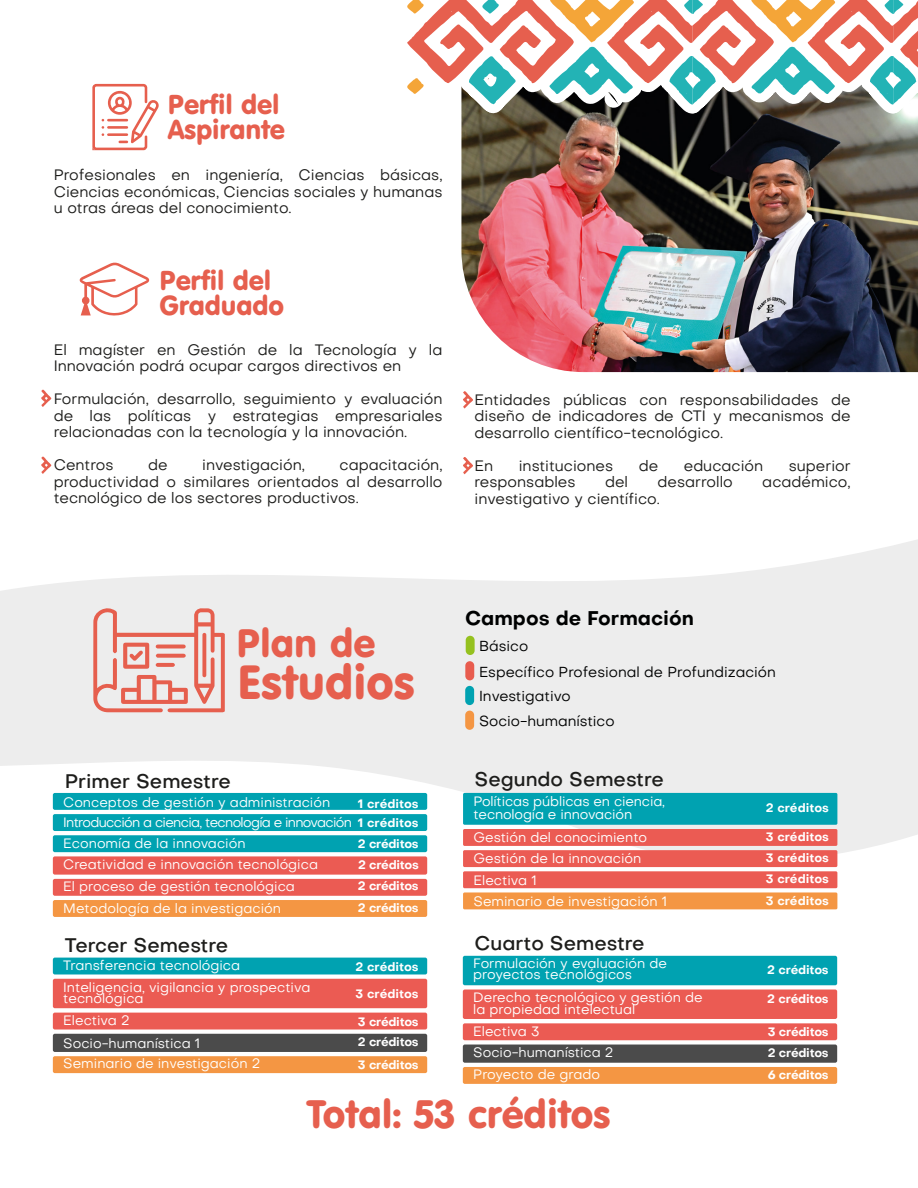
<style>
.page{position:relative;width:918px;height:1188px;background:#fff}
.page>*{position:absolute;margin:0;border:0;box-sizing:border-box;transform-origin:0 0}
.t1{font:47.25px "VAG Rounded BT";color:#e65f4e}
.t2{font:39.15px "VAG Rounded BT";color:#e65f4e}
.t3{font:27px/24.6px "VAG Rounded BT";letter-spacing:-.01em;color:#e65f4e}
.t4{font:500 19.5px "Objective";color:#1d1d1b}
.t5{font:700 19.5px "Objective";color:#000101}
.t6{font:15px/16.5px "Objective";color:#1d1d1b;text-align:justify}
.t7{font:14.4px/25.5px "Objective";color:#000101}
.t8{font:13.5px/11.6px "Objective";color:#fff}
.t9{font:13.5px/20.9px "Objective";letter-spacing:-.05em;color:#fff}
.t10{font:700 12px/21.3px "Objective";letter-spacing:-.02em;color:#fff;text-align:justify}
.t11{font:700 12px "Objective";color:#fff}
.s1{font-weight:700;font-size:12px}
</style>
<div class="page">
<img style="left:467px;top:287px;width:451px;height:85px">
<svg style="left:0;top:539px;width:918px;height:335px;fill:#ededed"></svg>
<div style="left:53px;top:793px;width:374px;height:17px;background:#00a2b1;border-radius:2px"></div>
<div style="left:53px;top:814px;width:374px;height:17px;background:#00a2b1;border-radius:2px"></div>
<div style="left:53px;top:835px;width:374px;height:17px;background:#00a2b1;border-radius:2px"></div>
<div style="left:53px;top:856px;width:374px;height:19px;background:#eb5b53;border-radius:2px"></div>
<div style="left:53px;top:879px;width:374px;height:17px;background:#eb5b53;border-radius:2px"></div>
<div style="left:53px;top:900px;width:374px;height:17px;background:#f49643;border-radius:2px"></div>
<div style="left:463px;top:793px;width:374px;height:32px;background:#00a2b1;border-radius:2px"></div>
<div style="left:463px;top:829px;width:374px;height:17px;background:#eb5b53;border-radius:2px"></div>
<div style="left:463px;top:850px;width:374px;height:17px;background:#eb5b53;border-radius:2px"></div>
<div style="left:463px;top:871px;width:374px;height:17px;background:#eb5b53;border-radius:2px"></div>
<div style="left:463px;top:892px;width:374px;height:17px;background:#f49643;border-radius:2px"></div>
<div style="left:53px;top:958px;width:374px;height:16px;background:#00a2b1;border-radius:2px"></div>
<div style="left:53px;top:979px;width:374px;height:29px;background:#eb5b53;border-radius:2px"></div>
<div style="left:53px;top:1013px;width:374px;height:17px;background:#eb5b53;border-radius:2px"></div>
<div style="left:53px;top:1034px;width:374px;height:18px;background:#4b4b4b;border-radius:2px"></div>
<div style="left:53px;top:1056px;width:374px;height:17px;background:#f49643;border-radius:2px"></div>
<div style="left:463px;top:990px;width:374px;height:29px;background:#eb5b53;border-radius:2px"></div>
<div style="left:463px;top:956px;width:374px;height:29px;background:#00a2b1;border-radius:2px"></div>
<div style="left:463px;top:1023px;width:374px;height:17px;background:#eb5b53;border-radius:2px"></div>
<div style="left:463px;top:1045px;width:374px;height:18px;background:#4b4b4b;border-radius:2px"></div>
<div style="left:463px;top:1067px;width:374px;height:17px;background:#f49643;border-radius:2px"></div>
<svg style="left:92px;top:84px;width:67px;height:66px"></svg>
<svg style="left:80px;top:262px;width:70px;height:54px"></svg>
<img style="left:407px;top:0;width:511px;height:287px">
<div style="left:466px;top:636px;width:9px;height:19px;background:#95c11f;border-radius:4px"></div>
<div style="left:465px;top:661px;width:9px;height:19px;background:#e85c4e;border-radius:4px"></div>
<div style="left:465px;top:686px;width:9px;height:19px;background:#00a2b1;border-radius:4px"></div>
<div style="left:465px;top:711px;width:9px;height:19px;background:#f49643;border-radius:4px"></div>
<svg style="left:93px;top:607px;width:132px;height:105px;background:#eac0bb"></svg>
<svg style="left:41px;top:390px;width:10px;height:17px"></svg>
<svg style="left:463px;top:391px;width:10px;height:18px"></svg>
<svg style="left:463px;top:457px;width:10px;height:17px"></svg>
<svg style="left:41px;top:457px;width:10px;height:17px"></svg>
<h3 class="t3" style="left:168px;top:91px;width:118px">Perfil del<br>Aspirante</h3>
<p class="t6" style="left:54px;top:167px;width:390px">Profesionales en ingeniería, Ciencias básicas, Ciencias económicas, Ciencias sociales y humanas u otras áreas del conocimiento.</p>
<h3 class="t3" style="left:160px;top:268px;width:126px">Perfil del<br>Graduado</h3>
<p class="t6" style="left:54px;top:341px;width:390px">El magíster en Gestión de la Tecnología y la<br>Innovación podrá ocupar cargos directivos en</p>
<p class="t6" style="left:54px;top:391px;width:390px">Formulación, desarrollo, seguimiento y evaluación de las políticas y estrategias empresariales relacionadas con la tecnología y la innovación.</p>
<p class="t6" style="left:54px;top:457px;width:61px">Centros</p>
<p class="t6" style="left:148px;top:457px;width:21px">de</p>
<p class="t6" style="left:202px;top:457px;width:104px">investigación,</p>
<p class="t6" style="left:54px;top:457px;width:390px;text-indent:286px">capacitación, productividad o similares orientados al desarrollo tecnológico de los sectores productivos.</p>
<p class="t6" style="left:474px;top:391px;width:378px">Entidades públicas con responsabilidades de diseño de indicadores de CTI y mecanismos de desarrollo científico-tecnológico.</p>
<p class="t6" style="left:474px;top:457px;width:20px">En</p>
<p class="t6" style="left:519px;top:457px;width:96px">instituciones</p>
<p class="t6" style="left:639px;top:457px;width:21px">de</p>
<p class="t6" style="left:684px;top:457px;width:81px">educación</p>
<p class="t6" style="left:789px;top:457px;width:63px">superior</p>
<p class="t6" style="left:474px;top:474px;width:103px">responsables</p>
<p class="t6" style="left:605px;top:474px;width:25px">del</p>
<p class="t6" style="left:658px;top:474px;width:77px">desarrollo</p>
<p class="t6" style="left:762px;top:474px;width:90px">académico,</p>
<p class="t6" style="left:474px;top:490px;width:187px">investigativo y científico.</p>
<h2 class="t2" style="left:236px;top:618px;width:141px">Plan de</h2>
<h1 class="t1" style="left:238px;top:652px;width:179px">Estudios</h1>
<h3 class="t5" style="left:465px;top:604px;width:230px">Campos de Formación</h3>
<p class="t7" style="left:479px;top:633px;width:298px">Básico<br>Específico Profesional de Profundización</p>
<p class="t7" style="left:479px;top:683px;width:137px">Investigativo<br>Socio-humanístico</p>
<h3 class="t4" style="left:65px;top:768px;width:168px">Primer Semestre</h3>
<h3 class="t4" style="left:475px;top:766px;width:191px">Segundo Semestre</h3>
<p class="t8" style="left:63px;top:797px;width:269px">Conceptos de gestión y administración</p>
<p class="t11" style="left:358px;top:795px;width:62px">1 créditos</p>
<p class="t9" style="left:63px;top:812px;width:357px">Introducción a ciencia, tecnología e innovación <span class="s1">1 créditos<br></span>Economía de la innovación</p>
<p class="t10" style="left:358px;top:833px;width:62px">2 créditos</p>
<p class="t8" style="left:63px;top:853px;width:256px;line-height:21.8px">Creatividad e innovación tecnológica<br>El proceso de gestión tecnológica</p>
<p class="t10" style="left:358px;top:854px;width:62px">2 créditos</p>
<p class="t10" style="left:358px;top:875px;width:62px">2 créditos</p>
<p class="t8" style="left:63px;top:903px;width:219px">Metodología de la investigación</p>
<p class="t10" style="left:358px;top:897px;width:62px">2 créditos</p>
<p class="t8" style="left:473px;top:794px;width:193px;line-height:13.5px">Políticas públicas en ciencia, tecnología e innovación</p>
<p class="t8" style="left:474px;top:826px;width:195px;line-height:21.3px">Gestión del conocimiento<br>Gestión de la innovación<br>Electiva 1<br>Seminario de investigación 1</p>
<p class="t11" style="left:766px;top:799px;width:65px">2 créditos</p>
<p class="t10" style="left:766px;top:826px;width:65px">3 créditos 3 créditos 3 créditos 3 créditos</p>
<h3 class="t4" style="left:65px;top:932px;width:165px">Tercer Semestre</h3>
<h3 class="t4" style="left:475px;top:930px;width:171px">Cuarto Semestre</h3>
<p class="t8" style="left:63px;top:960px;width:178px">Transferencia tecnológica</p>
<p class="t11" style="left:356px;top:958px;width:65px">2 créditos</p>
<p class="t8" style="left:63px;top:981px;width:249px">Inteligencia, vigilancia y prospectiva tecnológica</p>
<p class="t11" style="left:356px;top:985px;width:65px">3 créditos</p>
<p class="t8" style="left:63px;top:1015px;width:68px">Electiva 2</p>
<p class="t10" style="left:358px;top:1010px;width:62px">3 créditos</p>
<p class="t8" style="left:63px;top:1037px;width:139px">Socio-humanística 1</p>
<p class="t10" style="left:358px;top:1031px;width:62px">2 créditos</p>
<p class="t8" style="left:63px;top:1057px;width:198px">Seminario de investigación 2</p>
<p class="t10" style="left:358px;top:1054px;width:62px">3 créditos</p>
<p class="t8" style="left:473px;top:957px;width:195px">Formulación y evaluación de proyectos tecnológicos</p>
<p class="t10" style="left:767px;top:959px;width:63px">2 créditos</p>
<p class="t8" style="left:473px;top:992px;width:231px">Derecho tecnológico y gestión de la propiedad intelectual</p>
<p class="t10" style="left:767px;top:988px;width:63px">2 créditos</p>
<p class="t8" style="left:473px;top:1025px;width:68px">Electiva 3</p>
<p class="t10" style="left:768px;top:1021px;width:62px">3 créditos</p>
<p class="t8" style="left:473px;top:1047px;width:142px">Socio-humanística 2</p>
<p class="t10" style="left:768px;top:1042px;width:62px">2 créditos</p>
<p class="t8" style="left:473px;top:1068px;width:128px">Proyecto de grado</p>
<p class="t10" style="left:768px;top:1064px;width:62px">6 créditos</p>
<h2 class="t2" style="left:307px;top:1090px;width:305px">Total: 53 créditos</h2>
</div>
